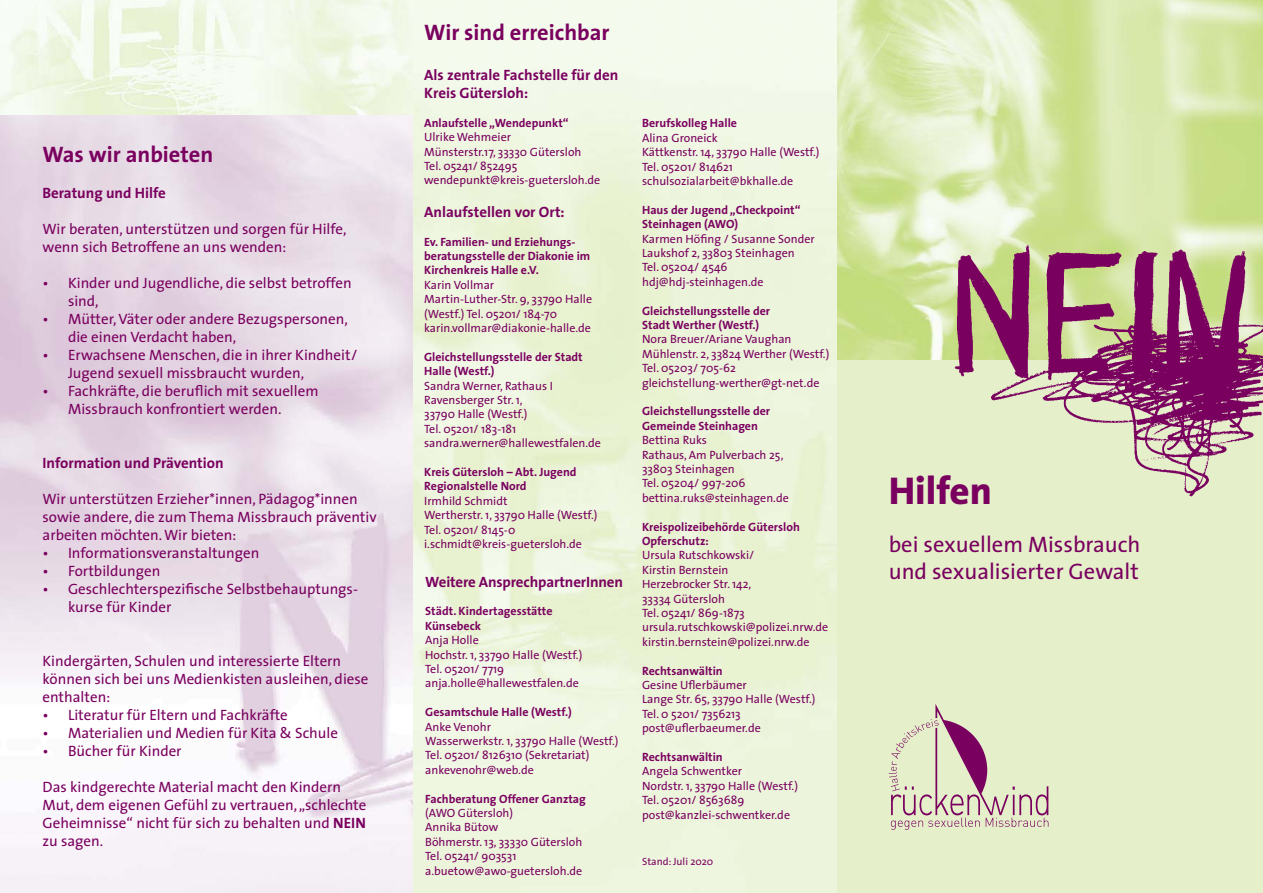
<style>
.page{position:relative;width:1263px;height:893px;background:#fff}
.page>*{position:absolute;margin:0;border:0;box-sizing:border-box;transform-origin:0 0}
.t1{font:800 39px "The Sans";color:#7a005f}
.t2{font:22.5px/27px "The Sans";color:#7a005f}
.t3{font:700 22.5px "The Sans";color:#7a005f}
.t4{font:15px/18px "The Sans";color:#7a005f}
.t5{font:700 15px/18px "The Sans";color:#7a005f}
.t6{font:12px/14.4px "The Sans";color:#7a005f}
.t7{font:700 12px/14.4px "The Sans";color:#7a005f}
.t8{font:10.5px "The Sans";color:#7a005f}
.s1{font-weight:700}
</style>
<div class="page">
<div style="left:838px;top:358px;width:425px;height:535px;background:#e5f0cb"></div>
<img style="left:838px;top:0;width:425px;height:359px">
<img style="left:941px;top:241px;width:322px;height:256px">
<svg style="left:889px;top:704px;width:159px;height:126px"></svg>
<h2 class="t3" style="left:43px;top:143px;width:172px">Was wir anbieten</h2>
<p class="t5" style="left:43px;top:184px;width:125px">Beratung und Hilfe</p>
<p class="t4" style="left:43px;top:221px;width:305px">Wir beraten, unterstützen und sorgen für Hilfe, wenn sich Betroffene an uns wenden:</p>
<p class="t4" style="left:68px;top:275px;width:285px;text-indent:-26px">• Kinder und Jugendliche, die selbst betroffen sind,</p>
<p class="t4" style="left:68px;top:311px;width:281px;text-indent:-26px">• Mütter, Väter oder andere Bezugspersonen, die einen Verdacht haben,</p>
<p class="t4" style="left:68px;top:347px;width:291px;text-indent:-26px">• Erwachsene Menschen, die in ihrer Kindheit/<br>Jugend sexuell missbraucht wurden,</p>
<p class="t4" style="left:68px;top:383px;width:252px;text-indent:-26px">• Fachkräfte, die beruflich mit sexuellem<br>Missbrauch konfrontiert werden.</p>
<p class="t5" style="left:43px;top:454px;width:183px">Information und Prävention</p>
<p class="t4" style="left:43px;top:491px;width:336px">Wir unterstützen Erzieher*innen, Pädagog*innen sowie andere, die zum Thema Missbrauch präventiv arbeiten möchten. Wir bieten:</p>
<p class="t4" style="left:43px;top:545px;width:218px">• Informationsveranstaltungen</p>
<p class="t4" style="left:43px;top:563px;width:119px">• Fortbildungen</p>
<p class="t4" style="left:68px;top:581px;width:291px;text-indent:-26px">• Geschlechterspezifische Selbstbehauptungs&shy;kurse für Kinder</p>
<p class="t4" style="left:43px;top:653px;width:327px">Kindergärten, Schulen und interessierte Eltern können sich bei uns Medienkisten ausleihen, diese enthalten:</p>
<p class="t4" style="left:43px;top:707px;width:247px">• Literatur für Eltern und Fachkräfte</p>
<p class="t4" style="left:43px;top:725px;width:297px">• Materialien und Medien für Kita &amp; Schule</p>
<p class="t4" style="left:43px;top:743px;width:141px">• Bücher für Kinder</p>
<p class="t4" style="left:43px;top:779px;width:325px">Das kindgerechte Material macht den Kindern Mut, dem eigenen Gefühl zu vertrauen, „schlechte Geheimnisse“ nicht für sich zu behalten und <span class="s1">NEIN </span>zu sagen.</p>
<h2 class="t3" style="left:424px;top:21px;width:187px">Wir sind erreichbar</h2>
<p class="t5" style="left:424px;top:66px;width:196px">Als zentrale Fachstelle für den<br>Kreis Gütersloh:</p>
<p class="t7" style="left:424px;top:116px;width:146px">Anlaufstelle „Wendepunkt“</p>
<p class="t6" style="left:424px;top:131px;width:178px">Ulrike Wehmeier<br>Münsterstr.17, 33330 Gütersloh<br>Tel. 05241/ 852495 wendepunkt@kreis-guetersloh.de</p>
<p class="t5" style="left:424px;top:203px;width:142px">Anlaufstellen vor Ort:</p>
<p class="t7" style="left:424px;top:235px;width:168px">Ev. Familien- und Erziehungs&shy;beratungsstelle der Diakonie im<br>Kirchenkreis Halle e.V.</p>
<p class="t6" style="left:424px;top:279px;width:169px">Karin Vollmar<br>Martin-Luther-Str. 9, 33790 Halle (Westf.) Tel. 05201/ 184-70 karin.vollmar@diakonie-halle.de</p>
<p class="t7" style="left:424px;top:350px;width:160px">Gleichstellungsstelle der Stadt<br>Halle (Westf.)</p>
<p class="t6" style="left:424px;top:379px;width:178px">Sandra Werner, Rathaus I<br>Ravensberger Str. 1,<br>33790 Halle (Westf.)<br>Tel. 05201/ 183-181 sandra.werner@hallewestfalen.de</p>
<p class="t7" style="left:424px;top:465px;width:154px">Kreis Gütersloh – Abt. Jugend<br>Regionalstelle Nord</p>
<p class="t6" style="left:424px;top:495px;width:175px">Irmhild Schmidt<br>Wertherstr. 1, 33790 Halle (Westf.)<br>Tel. 05201/ 8145-0 i.schmidt@kreis-guetersloh.de</p>
<p class="t5" style="left:425px;top:573px;width:199px">Weitere AnsprechpartnerInnen</p>
<p class="t7" style="left:425px;top:604px;width:129px">Städt. Kindertagesstätte<br>Künsebeck</p>
<p class="t6" style="left:425px;top:634px;width:159px">Anja Holle<br>Hochstr. 1, 33790 Halle (Westf.)<br>Tel. 05201/ 7719 anja.holle@hallewestfalen.de</p>
<p class="t7" style="left:425px;top:705px;width:148px">Gesamtschule Halle (Westf.)</p>
<p class="t6" style="left:425px;top:720px;width:195px">Anke Venohr<br>Wasserwerkstr. 1, 33790 Halle (Westf.)<br>Tel. 05201/ 8126310 (Sekretariat) ankevenohr@web.de</p>
<p class="t7" style="left:425px;top:792px;width:162px">Fachberatung Offener Ganztag</p>
<p class="t6" style="left:425px;top:807px;width:159px">(AWO Gütersloh)<br>Annika Bütow<br>Böhmerstr. 13, 33330 Gütersloh<br>Tel. 05241/ 903531 a.buetow@awo-guetersloh.de</p>
<p class="t7" style="left:642px;top:116px;width:96px">Berufskolleg Halle</p>
<p class="t6" style="left:642px;top:132px;width:179px">Alina Groneick<br>Kättkenstr. 14, 33790 Halle (Westf.)<br>Tel. 05201/ 814621 schulsozialarbeit@bkhalle.de</p>
<p class="t7" style="left:642px;top:203px;width:160px">Haus der Jugend „Checkpoint“<br>Steinhagen (AWO)</p>
<p class="t6" style="left:642px;top:232px;width:174px">Karmen Höfing / Susanne Sonder<br>Laukshof 2, 33803 Steinhagen<br>Tel. 05204/ 4546 hdj@hdj-steinhagen.de</p>
<p class="t7" style="left:642px;top:304px;width:129px">Gleichstellungsstelle der<br>Stadt Werther (Westf.)</p>
<p class="t6" style="left:642px;top:333px;width:189px">Nora Breuer/Ariane Vaughan<br>Mühlenstr. 2, 33824 Werther (Westf.)<br>Tel. 05203/ 705-62 gleichstellung-werther@gt-net.de</p>
<p class="t7" style="left:642px;top:404px;width:129px">Gleichstellungsstelle der<br>Gemeinde Steinhagen</p>
<p class="t6" style="left:642px;top:434px;width:148px">Bettina Ruks<br>Rathaus, Am Pulverbach 25,<br>33803 Steinhagen<br>Tel. 05204/ 997-206 bettina.ruks@steinhagen.de</p>
<p class="t7" style="left:642px;top:520px;width:159px">Kreispolizeibehörde Gütersloh<br>Opferschutz:</p>
<p class="t6" style="left:642px;top:549px;width:188px">Ursula Rutschkowski/<br>Kirstin Bernstein<br>Herzebrocker Str. 142,<br>33334 Gütersloh<br>Tel. 05241/ 869-1873 ursula.rutschkowski@polizei.nrw.de kirstin.bernstein@polizei.nrw.de</p>
<p class="t7" style="left:642px;top:664px;width:82px">Rechtsanwältin</p>
<p class="t6" style="left:642px;top:679px;width:175px">Gesine Uflerbäumer<br>Lange Str. 65, 33790 Halle (Westf.)<br>Tel. 0 5201/ 7356213 post@uflerbaeumer.de</p>
<p class="t7" style="left:642px;top:750px;width:82px">Rechtsanwältin</p>
<p class="t6" style="left:642px;top:765px;width:157px">Angela Schwentker<br>Nordstr. 1, 33790 Halle (Westf.)<br>Tel. 05201/ 8563689 post@kanzlei-schwentker.de</p>
<p class="t8" style="left:642px;top:857px;width:73px">Stand: Juli 2020</p>
<h1 class="t1" style="left:889px;top:471px;width:105px">Hilfen</h1>
<h2 class="t2" style="left:889px;top:533px;width:253px">bei sexuellem Missbrauch und sexualisierter Gewalt</h2>
</div>
